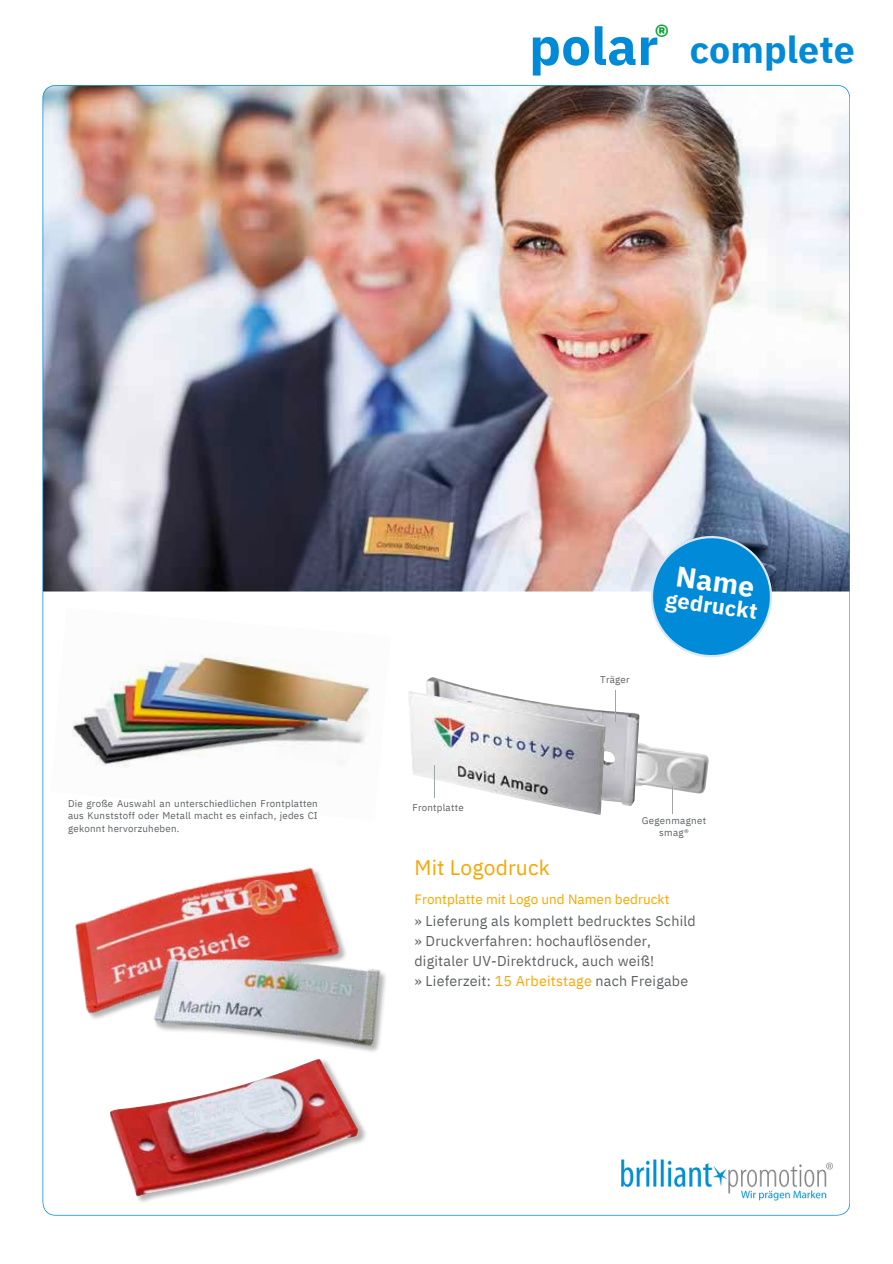
<style>
.page{position:relative;width:893px;height:1264px;background:#fff}
.page>*{position:absolute;margin:0;border:0;box-sizing:border-box;transform-origin:0 0}
.t1{font:700 52.5px "IBM Plex Sans";letter-spacing:.005em;color:#008ad8}
.t2{font:700 37.5px "IBM Plex Sans";color:#008ad8}
.t3{font:700 30.6px "IBM Plex Sans";color:#0aa135}
.t4{font:700 28.35px "IBM Plex Sans";color:#fff}
.t5{font:700 21.6px "IBM Plex Sans";color:#fff}
.t6{font:21px "IBM Plex Sans";letter-spacing:.01em;color:#f7a600}
.t7{font:14.25px/20.2px "IBM Plex Sans";letter-spacing:.015em;color:#5c6062}
.t8{font:13.5px "IBM Plex Sans";color:#f7a600}
.t9{font:9.75px/12.3px "IBM Plex Sans";letter-spacing:.025em;color:#5c6062;text-align:justify}
.s1{color:#f7a600}
</style>
<div class="page">
<img style="left:42px;top:85px;width:808px;height:1130px">
<img style="left:617px;top:1156px;width:219px;height:47px">
<p class="t1" style="left:529px;top:11px;width:131px">polar</p>
<p class="t3" style="left:654px;top:14px;width:16px">®</p>
<p class="t2" style="left:689px;top:24px;width:167px">complete</p>
<p class="t9" style="left:68px;top:797px;width:251px">Die große Auswahl an unterschiedlichen Frontplatten aus Kunststoff oder Metall macht es einfach, jedes CI gekonnt hervorzuheben.</p>
<p class="t9" style="left:412px;top:800px;width:53px">Frontplatte</p>
<p class="t9" style="left:600px;top:673px;width:31px">Träger</p>
<p class="t4" style="left:679px;top:557px;width:80px;rotate:8deg">Name</p>
<p class="t5" style="left:668px;top:584px;width:94px;rotate:8deg">gedruckt</p>
<p class="t9" style="left:641px;top:814px;width:66px;text-align:center">Gegenmagnet smag®</p>
<p class="t6" style="left:414px;top:853px;width:137px">Mit Logodruck</p>
<p class="t7" style="left:414px;top:910px;width:283px">» Lieferung als komplett bedrucktes Schild » Druckverfahren: hochauflösender,</p>
<p class="t7" style="left:414px;top:950px;width:241px">digitaler UV-Direktdruck, auch weiß!</p>
<p class="t7" style="left:414px;top:970px;width:275px">» Lieferzeit: <span class="s1">15 Arbeitstage</span> nach Freigabe</p>
<p class="t8" style="left:414px;top:889px;width:256px">Frontplatte mit Logo und Namen bedruckt</p>
</div>
